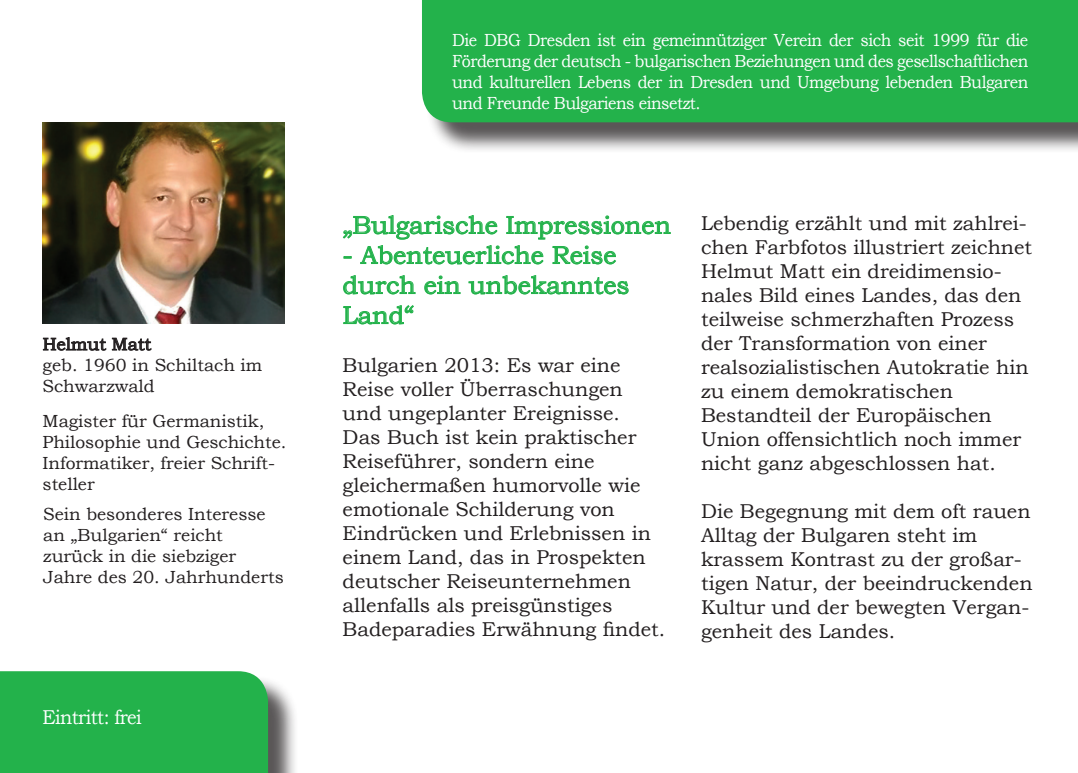
<style>
.page{position:relative;width:1078px;height:773px;background:#fff}
.page>*{position:absolute;margin:0;border:0;box-sizing:border-box;transform-origin:0 0}
.t1{font:25px/30px "Bookman Old Style";color:#23b24b}
.t2{font:20px/24px "Bookman Old Style";color:#231f20}
.t3{font:20px "Bookman Old Style";letter-spacing:-.03em;color:#fff;scale:.92 1}
.t4{font:17.5px/21px "Bookman Old Style";letter-spacing:-.03em;color:#fff;text-align:justify;scale:.92 1}
.t5{font:17.5px/21px "Bookman Old Style";color:#231f20}
</style>
<div class="page">
<div style="left:0;top:675px;width:299px;height:97px;background:#231f20;opacity:.75"></div>
<div style="left:0;top:671px;width:268px;height:101px;background:#23b24b"></div>
<svg style="left:343px;top:215px;width:328px;height:50px"></svg>
<svg style="left:343px;top:275px;width:73px;height:20px"></svg>
<svg style="left:424px;top:275px;width:37px;height:20px"></svg>
<svg style="left:468px;top:275px;width:161px;height:20px"></svg>
<svg style="left:343px;top:305px;width:71px;height:20px"></svg>
<svg style="left:42px;top:337px;width:110px;height:14px"></svg>
<img style="left:43px;top:122px;width:242px;height:201px">
<div style="left:426px;top:0;width:651px;height:154px;background:#231f20;opacity:.75"></div>
<div style="left:422px;top:0;width:655px;height:122px;background:#23b24b"></div>
<p class="t5" style="left:43px;top:333px;width:221px">Helmut Matt<br>geb. 1960 in Schiltach im<br>Schwarzwald</p>
<p class="t5" style="left:43px;top:410px;width:245px">Magister für Germanistik,<br>Philosophie und Geschichte.<br>Informatiker, freier Schrift&shy;steller</p>
<p class="t5" style="left:43px;top:504px;width:242px">Sein besonderes Interesse an „Bulgarien“ reicht zurück in die siebziger<br>Jahre des 20. Jahrhunderts</p>
<p class="t3" style="left:43px;top:703px;width:109px">Eintritt: frei</p>
<p class="t4" style="left:452px;top:30px;width:627px">Die DBG Dresden ist ein gemeinnütziger Verein der sich seit 1999 für die Förderung der deutsch - bulgarischen Beziehungen und des gesellschaftlichen und kulturellen Lebens der in Dresden und Umgebung lebenden Bulgaren und Freunde Bulgariens einsetzt.</p>
<p class="t1" style="left:342px;top:210px;width:330px">„Bulgarische Impressionen</p>
<p class="t1" style="left:342px;top:240px;width:288px">- Abenteuerliche Reise durch ein unbekanntes<br>Land“</p>
<p class="t2" style="left:342px;top:353px;width:324px">Bulgarien 2013: Es war eine<br>Reise voller Überraschungen und ungeplanter Ereignisse.<br>Das Buch ist kein praktischer<br>Reiseführer, sondern eine gleichermaßen humorvolle wie emotionale Schilderung von<br>Eindrücken und Erlebnissen in einem Land, das in Prospekten deutscher Reiseunternehmen allenfalls als preisgünstiges<br>Badeparadies Erwähnung findet.</p>
<p class="t2" style="left:701px;top:211px;width:332px">Lebendig erzählt und mit zahlrei&shy;chen Farbfotos illustriert zeichnet<br>Helmut Matt ein dreidimensio&shy;nales Bild eines Landes, das den teilweise schmerzhaften Prozess der Transformation von einer realsozialistischen Autokratie hin zu einem demokratischen<br>Bestandteil der Europäischen<br>Union offensichtlich noch immer nicht ganz abgeschlossen hat.</p>
<p class="t2" style="left:701px;top:499px;width:333px">Die Begegnung mit dem oft rauen<br>Alltag der Bulgaren steht im krassem Kontrast zu der großar&shy;tigen Natur, der beeindruckenden<br>Kultur und der bewegten Vergan&shy;genheit des Landes.</p>
</div>
